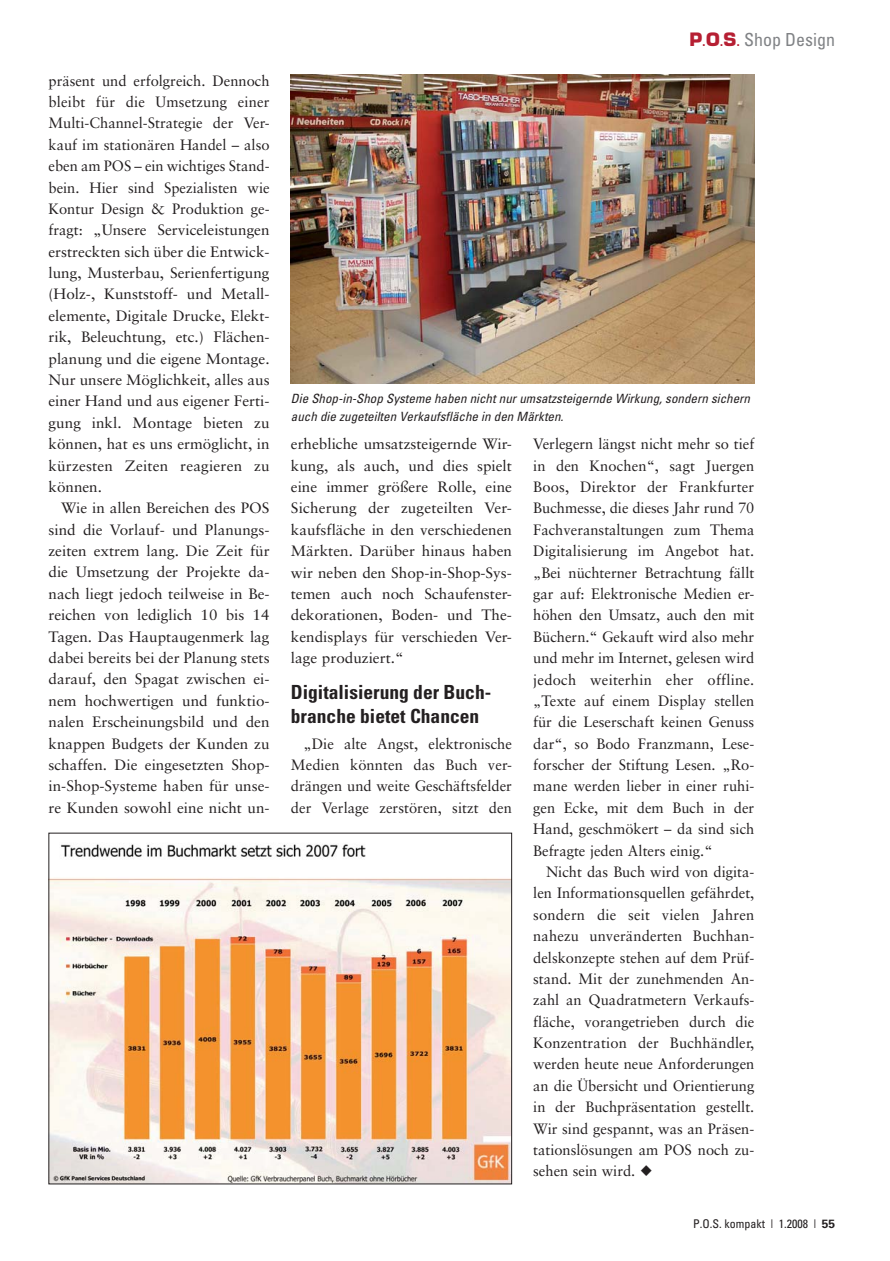
<style>
.page{position:relative;width:890px;height:1261px;background:#fff}
.page>*{position:absolute;margin:0;border:0;box-sizing:border-box;transform-origin:0 0}
.t1{font:700 condensed 19.5px/24px "Univers";color:#231f20}
.t2{font:condensed 18px "Univers";color:#808285}
.t3{font:15px/21.3px "Sabon";color:#231f20;text-align:justify}
.t4{font:italic condensed 12.75px/18px "Univers";color:#231f20}
.t5{font:condensed 12px "Univers";color:#231f20}
.s1{font-family:"Eurostile";font-weight:700;font-stretch:normal;color:#b61f33}
.s2{font-family:"Eurostile";font-weight:700;font-stretch:normal;font-size:10.5px;color:#b61f33}
.s3{font-weight:700;font-stretch:normal}
</style>
<div class="page">
<img style="left:51px;top:844px;width:459px;height:338px">
<img style="left:291px;top:74px;width:463px;height:310px">
<p class="t3" style="left:49px;top:71px;width:223px">präsent und erfolgreich. Dennoch bleibt für die Umsetzung einer Multi-Channel-Strategie der Ver&shy;kauf im stationären Handel – also eben am POS – ein wichtiges Stand&shy;bein. Hier sind Spezialisten wie Kontur Design &amp; Produktion ge&shy;fragt: „Unsere Serviceleistungen erstreckten sich über die Entwick&shy;lung, Musterbau, Serienfertigung (Holz-, Kunststoff- und Metall&shy;elemente, Digitale Drucke, Elekt&shy;rik, Beleuchtung, etc.) Flächen&shy;planung und die eigene Montage.<br>Nur unsere Möglichkeit, alles aus einer Hand und aus eigener Ferti&shy;gung inkl. Montage bieten zu können, hat es uns ermöglicht, in kürzesten Zeiten reagieren zu können.</p>
<p class="t3" style="left:49px;top:499px;width:223px;text-indent:13px">Wie in allen Bereichen des POS sind die Vorlauf- und Planungs&shy;zeiten extrem lang. Die Zeit für die Umsetzung der Projekte da&shy;nach liegt jedoch teilweise in Be&shy;reichen von lediglich 10 bis 14<br>Tagen. Das Hauptaugenmerk lag dabei bereits bei der Planung stets darauf, den Spagat zwischen ei&shy;nem hochwertigen und funktio&shy;nalen Erscheinungsbild und den knappen Budgets der Kunden zu schaffen. Die eingesetzten Shop&shy;in-Shop-Systeme haben für unse&shy;re Kunden sowohl eine nicht un-</p>
<p class="t2" style="left:689px;top:33px;width:147px"><span class="s1">P</span><span class="s2">.</span><span class="s1">O</span><span class="s2">.</span><span class="s1">S</span><span class="s2">.</span> Shop Design</p>
<p class="t4" style="left:291px;top:390px;width:461px">Die Shop-in-Shop Systeme haben nicht nur umsatzsteigernde Wirkung, sondern sichern auch die zugeteilten Verkaufsfläche in den Märkten.</p>
<p class="t3" style="left:291px;top:435px;width:223px">erhebliche umsatzsteigernde Wir&shy;kung, als auch, und dies spielt eine immer größere Rolle, eine Sicherung der zugeteilten Ver&shy;kaufsfläche in den verschiedenen Märkten. Darüber hinaus haben wir neben den Shop-in-Shop-Sys&shy;temen auch noch Schaufenster&shy;dekorationen, Boden- und The&shy;kendisplays für verschieden Ver&shy;lage produziert.“</p>
<h1 class="t1" style="left:291px;top:682px;width:202px">Digitalisierung der Buch&shy;branche bietet Chancen</h1>
<p class="t3" style="left:291px;top:734px;width:223px;text-indent:13px">„Die alte Angst, elektronische Medien könnten das Buch ver&shy;drängen und weite Geschäftsfelder der Verlage zerstören, sitzt den</p>
<p class="t3" style="left:533px;top:435px;width:223px">Verlegern längst nicht mehr so tief in den Knochen“, sagt Juergen Boos, Direktor der Frankfurter Buchmesse, die dieses Jahr rund 70<br>Fachveranstaltungen zum Thema Digitalisierung im Angebot hat. „Bei nüchterner Betrachtung fällt gar auf: Elektronische Medien er&shy;höhen den Umsatz, auch den mit Büchern.“ Gekauft wird also mehr und mehr im Internet, gelesen wird jedoch weiterhin eher offline. „Texte auf einem Display stellen für die Leserschaft keinen Genuss dar“, so Bodo Franzmann, Lese&shy;forscher der Stiftung Lesen. „Ro&shy;mane werden lieber in einer ruhi&shy;gen Ecke, mit dem Buch in der Hand, geschmökert – da sind sich Befragte jeden Alters einig.“</p>
<p class="t3" style="left:533px;top:862px;width:223px;text-indent:13px">Nicht das Buch wird von digita&shy;len Informationsquellen gefährdet, sondern die seit vielen Jahren nahezu unveränderten Buchhan&shy;delskonzepte stehen auf dem Prüf&shy;stand. Mit der zunehmenden An&shy;zahl an Quadratmetern Verkaufs&shy;fläche, vorangetrieben durch die Konzentration der Buchhändler, werden heute neue Anforderungen an die Übersicht und Orientierung in der Buchpräsentation gestellt.<br>Wir sind gespannt, was an Präsen&shy;tationslösungen am POS noch zu&shy;sehen sein wird. ○</p>
<p class="t5" style="left:693px;top:1219px;width:143px">P.O.S. kompakt | 1.2008 | <span class="s3">55</span></p>
</div>
